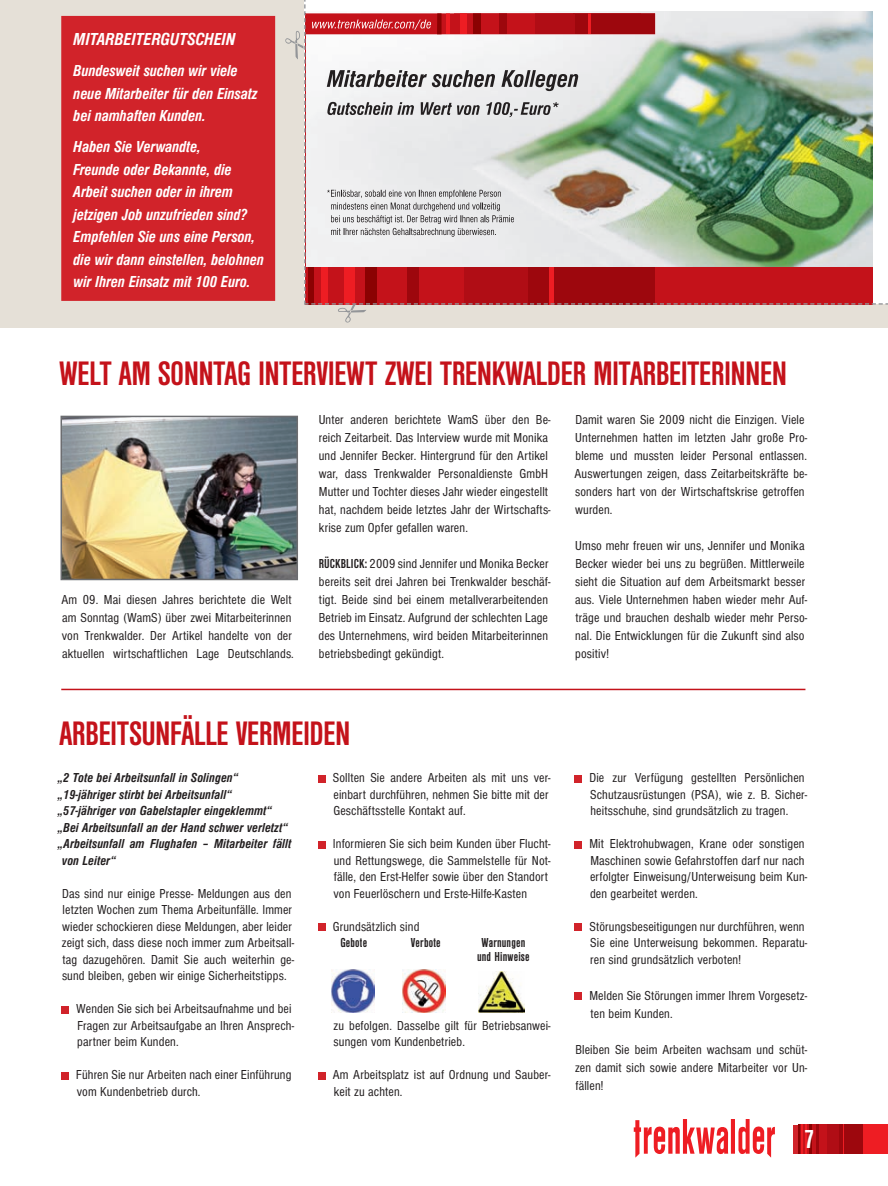
<style>
.page{position:relative;width:888px;height:1186px;background:#fff}
.page>*{position:absolute;margin:0;border:0;box-sizing:border-box;transform-origin:0 0}
.t1{font:35.25px "Nimbus San DCE Bol Con";letter-spacing:-.02em;color:#c4121a}
.t2{font:27px "Nimbus San DCE Bol Con";color:#fff}
.t3{font:18px "Nimbus San DCE Bol Con Ita";color:#fff}
.t4{font:16.5px/22.5px "Nimbus San DCE Bol Con Ita";color:#fff}
.t5{font:13.5px/18px "Nimbus San DCE Reg Con";letter-spacing:.01em;color:#231f20}
.t6{font:13.5px "Nimbus San DCE Bol Con Ita";letter-spacing:.01em;color:#231f20}
.t7{font:13.5px/13.5px "Nimbus San DCE Bol Con";letter-spacing:.01em;color:#231f20;text-align:center}
.s1{font-family:"Nimbus San DCE Bol Con"}
</style>
<div class="page">
<div style="left:793px;top:1124px;width:95px;height:29px;background:#d1232a"></div>
<div style="left:798px;top:1124px;width:90px;height:29px;background:#ee1d23"></div>
<svg style="left:799px;top:1124px;width:2px;height:29px"></svg>
<div style="left:803px;top:1124px;width:56px;height:29px;background:#c4121a"></div>
<div style="left:839px;top:1124px;width:23px;height:29px;background:#9d070d"></div>
<svg style="left:843px;top:1124px;width:1px;height:29px"></svg>
<hr style="left:809px;top:1124px;width:2px;height:29px;background:#8b0202">
<hr style="left:817px;top:1124px;width:2px;height:29px;background:#9d070d">
<div style="left:827px;top:1124px;width:12px;height:29px;background:#b00d15"></div>
<hr style="left:805px;top:1124px;width:2px;height:29px;background:#ee1d23">
<svg style="left:634px;top:1119px;width:141px;height:38px"></svg>
<div style="left:0;top:0;width:888px;height:328px;background:#e5e0d7"></div>
<img style="left:64px;top:419px;width:231px;height:158px">
<div style="left:61px;top:416px;width:237px;height:164px;border:2px solid #6c6d70"></div>
<hr style="left:61px;top:688px;width:744px;height:2px;background:#c4121a">
<div style="left:61px;top:1006px;width:8px;height:7px;background:#d1232a"></div>
<div style="left:61px;top:1072px;width:8px;height:7px;background:#d1232a"></div>
<div style="left:318px;top:775px;width:7px;height:7px;background:#d1232a"></div>
<div style="left:318px;top:841px;width:7px;height:7px;background:#d1232a"></div>
<div style="left:318px;top:923px;width:7px;height:8px;background:#d1232a"></div>
<div style="left:318px;top:1072px;width:7px;height:7px;background:#d1232a"></div>
<div style="left:574px;top:775px;width:8px;height:7px;background:#d1232a"></div>
<div style="left:574px;top:841px;width:8px;height:7px;background:#d1232a"></div>
<div style="left:574px;top:923px;width:8px;height:8px;background:#d1232a"></div>
<div style="left:574px;top:992px;width:8px;height:7px;background:#d1232a"></div>
<img style="left:331px;top:969px;width:43px;height:43px">
<img style="left:478px;top:971px;width:47px;height:41px">
<img style="left:403px;top:969px;width:43px;height:43px">
<div style="left:61px;top:16px;width:214px;height:285px;background:#d1232a"></div>
<img style="left:285px;top:0;width:603px;height:323px">
<h3 class="t3" style="left:73px;top:29px;width:163px">MITARBEITERGUTSCHEIN</h3>
<p class="t4" style="left:73px;top:59px;width:186px">Bundesweit suchen wir viele neue Mitarbeiter für den Einsatz bei namhaften Kunden.</p>
<p class="t4" style="left:73px;top:135px;width:192px">Haben Sie Verwandte,<br>Freunde oder Bekannte, die<br>Arbeit suchen oder in ihrem jetzigen Job unzufrieden sind?<br>Empfehlen Sie uns eine Person, die wir dann einstellen, belohnen wir Ihren Einsatz mit 100 Euro.</p>
<h1 class="t1" style="left:59px;top:355px;width:730px">WELT AM SONNTAG INTERVIEWT ZWEI TRENKWALDER MITARBEITERINNEN</h1>
<p class="t5" style="left:61px;top:590px;width:234px">Am 09. Mai diesen Jahres berichtete die Welt am Sonntag (WamS) über zwei Mitarbeiterinnen von Trenkwalder. Der Artikel handelte von der aktuellen wirtschaftlichen Lage Deutschlands.</p>
<p class="t5" style="left:319px;top:410px;width:233px">Unter anderen berichtete WamS über den Be&shy;reich Zeitarbeit. Das Interview wurde mit Monika und Jennifer Becker. Hintergrund für den Artikel war, dass Trenkwalder Personaldienste GmbH Mutter und Tochter dieses Jahr wieder eingestellt hat, nachdem beide letztes Jahr der Wirtschafts&shy;krise zum Opfer gefallen waren.</p>
<p class="t5" style="left:318px;top:554px;width:234px"><span class="s1">RÜCKBLICK:</span> 2009 sind Jennifer und Monika Becker bereits seit drei Jahren bei Trenkwalder beschäf&shy;tigt. Beide sind bei einem metallverarbeitenden Betrieb im Einsatz. Aufgrund der schlechten Lage des Unternehmens, wird beiden Mitarbeiterinnen betriebsbedingt gekündigt.</p>
<h1 class="t1" style="left:59px;top:714px;width:293px">ARBEITSUNFÄLLE VERMEIDEN</h1>
<p class="t6" style="left:58px;top:770px;width:182px">„2 Tote bei Arbeitsunfall in Solingen“</p>
<p class="t6" style="left:58px;top:787px;width:175px">„19-jähriger stirbt bei Arbeitsunfall“</p>
<p class="t6" style="left:58px;top:803px;width:216px">„57-jähriger von Gabelstapler eingeklemmt“</p>
<p class="t6" style="left:58px;top:820px;width:231px">„Bei Arbeitsunfall an der Hand schwer verletzt“</p>
<p class="t6" style="left:58px;top:836px;width:235px">„Arbeitsunfall am Flughafen – Mitarbeiter fällt</p>
<p class="t6" style="left:62px;top:853px;width:55px">von Leiter“</p>
<p class="t5" style="left:62px;top:885px;width:234px;line-height:16.5px">Das sind nur einige Presse- Meldungen aus den letzten Wochen zum Thema Arbeitunfälle. Immer wieder schockieren diese Meldungen, aber leider zeigt sich, dass diese noch immer zum Arbeitsall&shy;tag dazugehören. Damit Sie auch weiterhin ge&shy;sund bleiben, geben wir einige Sicherheitstipps.</p>
<p class="t5" style="left:76px;top:1001px;width:219px;line-height:16.5px">Wenden Sie sich bei Arbeitsaufnahme und bei<br>Fragen zur Arbeitsaufgabe an Ihren Ansprech&shy;partner beim Kunden.</p>
<p class="t5" style="left:76px;top:1067px;width:217px;line-height:16.5px">Führen Sie nur Arbeiten nach einer Einführung vom Kundenbetrieb durch.</p>
<p class="t5" style="left:333px;top:770px;width:219px;line-height:16.5px">Sollten Sie andere Arbeiten als mit uns ver&shy;einbart durchführen, nehmen Sie bitte mit der<br>Geschäftsstelle Kontakt auf.</p>
<p class="t5" style="left:333px;top:836px;width:219px;line-height:16.5px">Informieren Sie sich beim Kunden über Flucht&shy;und Rettungswege, die Sammelstelle für Not&shy;fälle, den Erst-Helfer sowie über den Standort von Feuerlöschern und Erste-Hilfe-Kasten</p>
<p class="t5" style="left:333px;top:917px;width:88px">Grundsätzlich sind</p>
<p class="t7" style="left:340px;top:936px;width:28px">Gebote</p>
<p class="t7" style="left:411px;top:936px;width:31px">Verbote</p>
<p class="t7" style="left:477px;top:936px;width:54px">Warnungen und Hinweise</p>
<p class="t5" style="left:333px;top:1017px;width:219px;line-height:16.5px">zu befolgen. Dasselbe gilt für Betriebsanwei&shy;sungen vom Kundenbetrieb.</p>
<p class="t5" style="left:333px;top:1067px;width:219px;line-height:16.5px">Am Arbeitsplatz ist auf Ordnung und Sauber&shy;keit zu achten.</p>
<p class="t5" style="left:575px;top:410px;width:234px">Damit waren Sie 2009 nicht die Einzigen. Viele Unternehmen hatten im letzten Jahr große Pro&shy;bleme und mussten leider Personal entlassen.<br>Auswertungen zeigen, dass Zeitarbeitskräfte be&shy;sonders hart von der Wirtschaftskrise getroffen wurden.</p>
<p class="t5" style="left:575px;top:536px;width:234px">Umso mehr freuen wir uns, Jennifer und Monika Becker wieder bei uns zu begrüßen. Mittlerweile sieht die Situation auf dem Arbeitsmarkt besser aus. Viele Unternehmen haben wieder mehr Auf&shy;träge und brauchen deshalb wieder mehr Perso&shy;nal. Die Entwicklungen für die Zukunft sind also positiv!</p>
<p class="t5" style="left:589px;top:770px;width:219px;line-height:16.5px">Die zur Verfügung gestellten Persönlichen<br>Schutzausrüstungen (PSA), wie z. B. Sicher&shy;heitsschuhe, sind grundsätzlich zu tragen.</p>
<p class="t5" style="left:589px;top:836px;width:219px;line-height:16.5px">Mit Elektrohubwagen, Krane oder sonstigen Maschinen sowie Gefahrstoffen darf nur nach erfolgter Einweisung/Unterweisung beim Kun&shy;den gearbeitet werden.</p>
<p class="t5" style="left:589px;top:918px;width:219px;line-height:16.5px">Störungsbeseitigungen nur durchführen, wenn<br>Sie eine Unterweisung bekommen. Reparatu&shy;ren sind grundsätzlich verboten!</p>
<p class="t5" style="left:589px;top:986px;width:219px">Melden Sie Störungen immer Ihrem Vorgesetz&shy;ten beim Kunden.</p>
<p class="t5" style="left:575px;top:1040px;width:234px;text-align:justify">Bleiben Sie beim Arbeiten wachsam und schüt&shy;zen damit sich sowie andere Mitarbeiter vor Un&shy;fällen!</p>
<h2 class="t2" style="left:804px;top:1124px;width:12px">7</h2>
</div>
